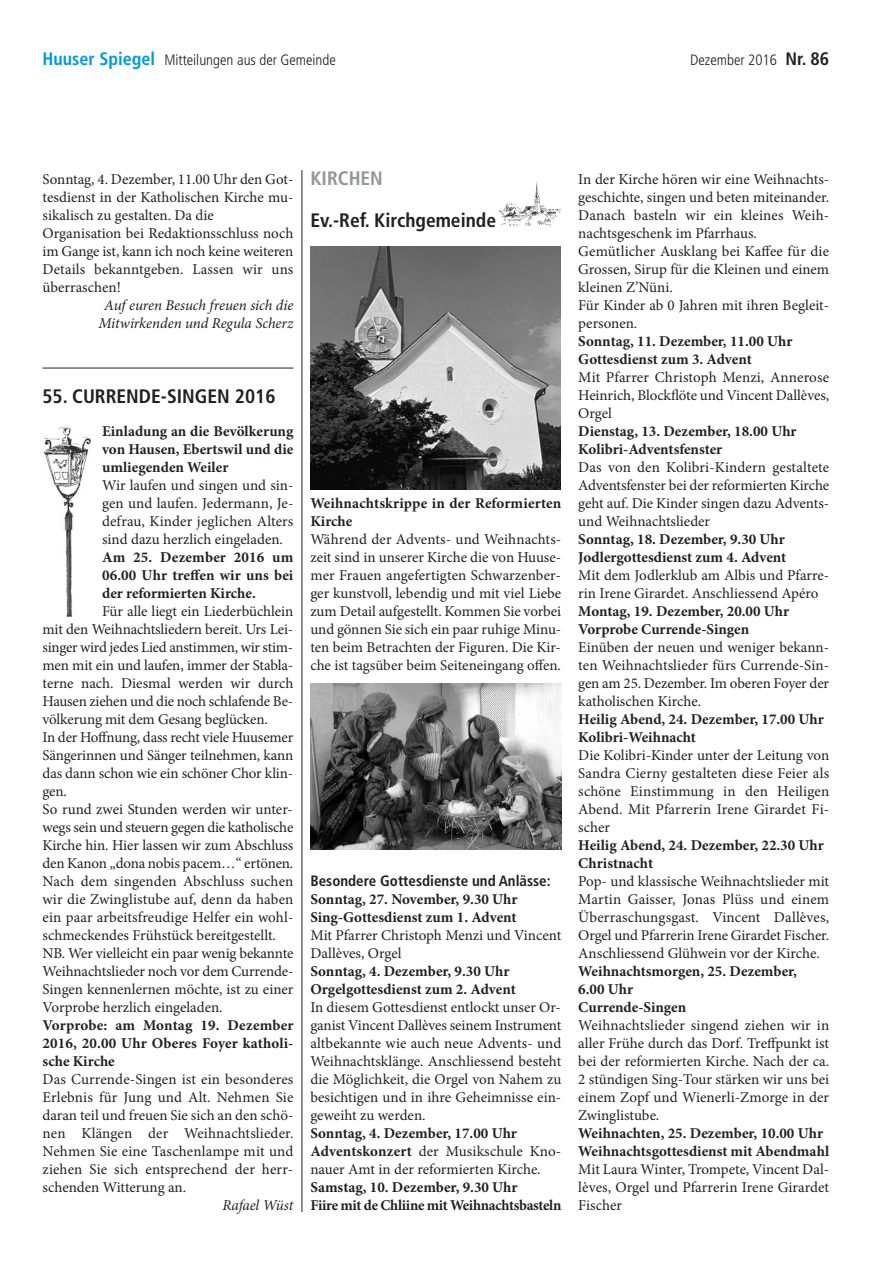
<style>
.page{position:relative;width:893px;height:1263px;background:#fff}
.page>*{position:absolute;margin:0;border:0;box-sizing:border-box;transform-origin:0 0}
.t1{font:700 condensed 19.5px "Frutiger";color:#231f20}
.t2{font:700 condensed 19.5px "Frutiger";color:#939598}
.t3{font:15px/18px "Minion Pro";letter-spacing:-.005em;color:#231f20;text-align:justify}
.t4{font:700 15px/18px "Minion Pro";color:#231f20}
.t5{font:italic 15px/18px "Minion Pro";letter-spacing:-.005em;color:#231f20;text-align:center}
.t6{font:700 15px/18px "Minion Pro";letter-spacing:-.02em;color:#231f20}
.t7{font:300 condensed 15px "Frutiger";color:#231f20}
.t8{font:700 condensed 15px "Frutiger";color:#231f20}
.s1{font-weight:700;font-size:18px;color:#009bda}
.s2{font-weight:700;font-size:18px}
.s3{font-weight:700}
</style>
<div class="page">
<hr style="left:43px;top:368px;width:250px;height:1px;background:#231f20">
<img style="left:498px;top:182px;width:63px;height:45px">
<img style="left:310px;top:246px;width:251px;height:244px">
<img style="left:310px;top:684px;width:251px;height:166px">
<hr style="left:302px;top:170px;width:1px;height:1042px;background:#231f20">
<img style="left:43px;top:426px;width:49px;height:192px">
<p class="t7" style="left:43px;top:53px;width:295px"><span class="s1">Huuser Spiegel</span> Mitteilungen aus der Gemeinde</p>
<p class="t7" style="left:690px;top:53px;width:140px">Dezember 2016 <span class="s2">Nr. 86</span></p>
<p class="t3" style="left:43px;top:171px;width:252px;text-align:left">Sonntag, 4. Dezember, 11.00 Uhr den Got&shy;tesdienst in der Katholischen Kirche mu&shy;sikalisch zu gestalten. Da die Organisation bei Redaktionsschluss noch im Gange ist, kann ich noch keine weiteren Details bekanntgeben. Lassen wir uns überraschen!</p>
<p class="t5" style="left:99px;top:297px;width:196px">Auf euren Besuch freuen sich die<br>Mitwirkenden und Regula Scherz</p>
<h1 class="t2" style="left:310px;top:170px;width:74px">KIRCHEN</h1>
<h1 class="t1" style="left:310px;top:212px;width:187px">Ev.-Ref. Kirchgemeinde</h1>
<h1 class="t1" style="left:43px;top:388px;width:234px">55. CURRENDE-SINGEN 2016</h1>
<p class="t4" style="left:102px;top:423px;width:193px;text-align:justify">Einladung an die Bevölkerung von Hausen, Ebertswil und die umliegenden Weiler</p>
<p class="t3" style="left:102px;top:477px;width:193px">Wir laufen und singen und sin&shy;gen und laufen. Jedermann, Je&shy;defrau, Kinder jeglichen Alters sind dazu herzlich eingeladen.</p>
<p class="t4" style="left:102px;top:549px;width:193px;text-align:justify">Am 25. Dezember 2016 um 06.00 Uhr treffen wir uns bei der reformierten Kirche.</p>
<p class="t3" style="left:43px;top:603px;width:252px;text-align:left;text-indent:60px">Für alle liegt ein Liederbüchlein mit den Weihnachtsliedern bereit. Urs Lei&shy;singer wird jedes Lied anstimmen, wir stim&shy;men mit ein und laufen, immer der Stabla&shy;terne nach. Diesmal werden wir durch Hausen ziehen und die noch schlafende Be&shy;völkerung mit dem Gesang beglücken.<br>In der Hoffnung, dass recht viele Huusemer Sängerinnen und Sänger teilnehmen, kann das dann schon wie ein schöner Chor klin&shy;gen.<br>So rund zwei Stunden werden wir unter&shy;wegs sein und steuern gegen die katholische Kirche hin. Hier lassen wir zum Abschluss den Kanon „dona nobis pacem…“ ertönen.<br>Nach dem singenden Abschluss suchen wir die Zwinglistube auf, denn da haben ein paar arbeitsfreudige Helfer ein wohl&shy;schmeckendes Frühstück bereitgestellt.<br>NB. Wer vielleicht ein paar wenig bekannte Weihnachtslieder noch vor dem Currende-Singen kennenlernen möchte, ist zu einer Vorprobe herzlich eingeladen.</p>
<p class="t4" style="left:43px;top:1017px;width:252px;text-align:justify">Vorprobe: am Montag 19. Dezember 2016, 20.00 Uhr Oberes Foyer katholi&shy;sche Kirche</p>
<p class="t3" style="left:43px;top:1071px;width:252px">Das Currende-Singen ist ein besonderes Erlebnis für Jung und Alt. Nehmen Sie daran teil und freuen Sie sich an den schö&shy;nen Klängen der Weihnachtslieder.<br>Nehmen Sie eine Taschenlampe mit und ziehen Sie sich entsprechend der herr&shy;schenden Witterung an.</p>
<p class="t5" style="left:223px;top:1197px;width:72px">Rafael Wüst</p>
<p class="t4" style="left:310px;top:495px;width:252px">Weihnachtskrippe in der Reformierten<br>Kirche</p>
<p class="t3" style="left:310px;top:531px;width:252px">Während der Advents- und Weihnachts&shy;zeit sind in unserer Kirche die von Huuse&shy;mer Frauen angefertigten Schwarzenber&shy;ger kunstvoll, lebendig und mit viel Liebe zum Detail aufgestellt. Kommen Sie vorbei und gönnen Sie sich ein paar ruhige Minu&shy;ten beim Betrachten der Figuren. Die Kir&shy;che ist tagsüber beim Seiteneingang offen.</p>
<p class="t8" style="left:310px;top:874px;width:242px">Besondere Gottesdienste und Anlässe:</p>
<p class="t4" style="left:310px;top:891px;width:209px">Sonntag, 27. November, 9.30 Uhr<br>Sing-Gottesdienst zum 1. Advent</p>
<p class="t3" style="left:310px;top:927px;width:252px">Mit Pfarrer Christoph Menzi und Vincent<br>Dallèves, Orgel</p>
<p class="t4" style="left:310px;top:963px;width:207px">Sonntag, 4. Dezember, 9.30 Uhr<br>Orgelgottesdienst zum 2. Advent</p>
<p class="t3" style="left:310px;top:999px;width:252px">In diesem Gottesdienst entlockt unser Or&shy;ganist Vincent Dallèves seinem Instrument altbekannte wie auch neue Advents- und Weihnachtsklänge. Anschliessend besteht die Möglichkeit, die Orgel von Nahem zu besichtigen und in ihre Geheimnisse ein&shy;geweiht zu werden.</p>
<p class="t3" style="left:310px;top:1125px;width:252px;text-align:left"><span class="s3">Sonntag, 4. Dezember, 17.00 Uhr<br>Adventskonzert</span> der Musikschule Kno&shy;nauer Amt in der reformierten Kirche.</p>
<p class="t6" style="left:310px;top:1179px;width:252px">Samstag, 10. Dezember, 9.30 Uhr<br>Fiire mit de Chliine mit Weihnachtsbasteln</p>
<p class="t3" style="left:578px;top:171px;width:252px;text-align:left">In der Kirche hören wir eine Weihnachts&shy;geschichte, singen und beten miteinander.<br>Danach basteln wir ein kleines Weih&shy;nachtsgeschenk im Pfarrhaus.<br>Gemütlicher Ausklang bei Kaffee für die Grossen, Sirup für die Kleinen und einem kleinen Z’Nüni.<br>Für Kinder ab 0 Jahren mit ihren Begleit&shy;personen.</p>
<p class="t4" style="left:578px;top:333px;width:216px">Sonntag, 11. Dezember, 11.00 Uhr<br>Gottesdienst zum 3. Advent</p>
<p class="t3" style="left:578px;top:369px;width:252px">Mit Pfarrer Christoph Menzi, Annerose Heinrich, Blockflöte und Vincent Dallèves, Orgel</p>
<p class="t4" style="left:578px;top:423px;width:220px">Dienstag, 13. Dezember, 18.00 Uhr<br>Kolibri-Adventsfenster</p>
<p class="t3" style="left:578px;top:459px;width:252px">Das von den Kolibri-Kindern gestaltete Adventsfenster bei der reformierten Kirche geht auf. Die Kinder singen dazu Advents&shy;und Weihnachtslieder</p>
<p class="t4" style="left:578px;top:531px;width:210px">Sonntag, 18. Dezember, 9.30 Uhr<br>Jodlergottesdienst zum 4. Advent</p>
<p class="t3" style="left:578px;top:567px;width:252px">Mit dem Jodlerklub am Albis und Pfarre&shy;rin Irene Girardet. Anschliessend Apéro</p>
<p class="t4" style="left:578px;top:603px;width:212px">Montag, 19. Dezember, 20.00 Uhr<br>Vorprobe Currende-Singen</p>
<p class="t3" style="left:578px;top:639px;width:252px">Einüben der neuen und weniger bekann&shy;ten Weihnachtslieder fürs Currende-Sin&shy;gen am 25. Dezember. Im oberen Foyer der katholischen Kirche.</p>
<p class="t4" style="left:578px;top:711px;width:247px">Heilig Abend, 24. Dezember, 17.00 Uhr<br>Kolibri-Weihnacht</p>
<p class="t3" style="left:578px;top:747px;width:252px">Die Kolibri-Kinder unter der Leitung von Sandra Cierny gestalteten diese Feier als schöne Einstimmung in den Heiligen Abend. Mit Pfarrerin Irene Girardet Fi&shy;scher</p>
<p class="t4" style="left:578px;top:837px;width:247px">Heilig Abend, 24. Dezember, 22.30 Uhr<br>Christnacht</p>
<p class="t3" style="left:578px;top:873px;width:252px">Pop- und klassische Weihnachtslieder mit Martin Gaisser, Jonas Plüss und einem Überraschungsgast. Vincent Dallèves, Orgel und Pfarrerin Irene Girardet Fischer.<br>Anschliessend Glühwein vor der Kirche.</p>
<p class="t4" style="left:578px;top:963px;width:220px">Weihnachtsmorgen, 25. Dezember,<br>6.00 Uhr<br>Currende-Singen</p>
<p class="t3" style="left:578px;top:1017px;width:252px">Weihnachtslieder singend ziehen wir in aller Frühe durch das Dorf. Treffpunkt ist bei der reformierten Kirche. Nach der ca.<br>2 stündigen Sing-Tour stärken wir uns bei einem Zopf und Wienerli-Zmorge in der Zwinglistube.</p>
<p class="t4" style="left:578px;top:1125px;width:252px">Weihnachten, 25. Dezember, 10.00 Uhr<br>Weihnachtsgottesdienst mit Abendmahl</p>
<p class="t3" style="left:578px;top:1161px;width:252px">Mit Laura Winter, Trompete, Vincent Dal&shy;lèves, Orgel und Pfarrerin Irene Girardet Fischer</p>
</div>
